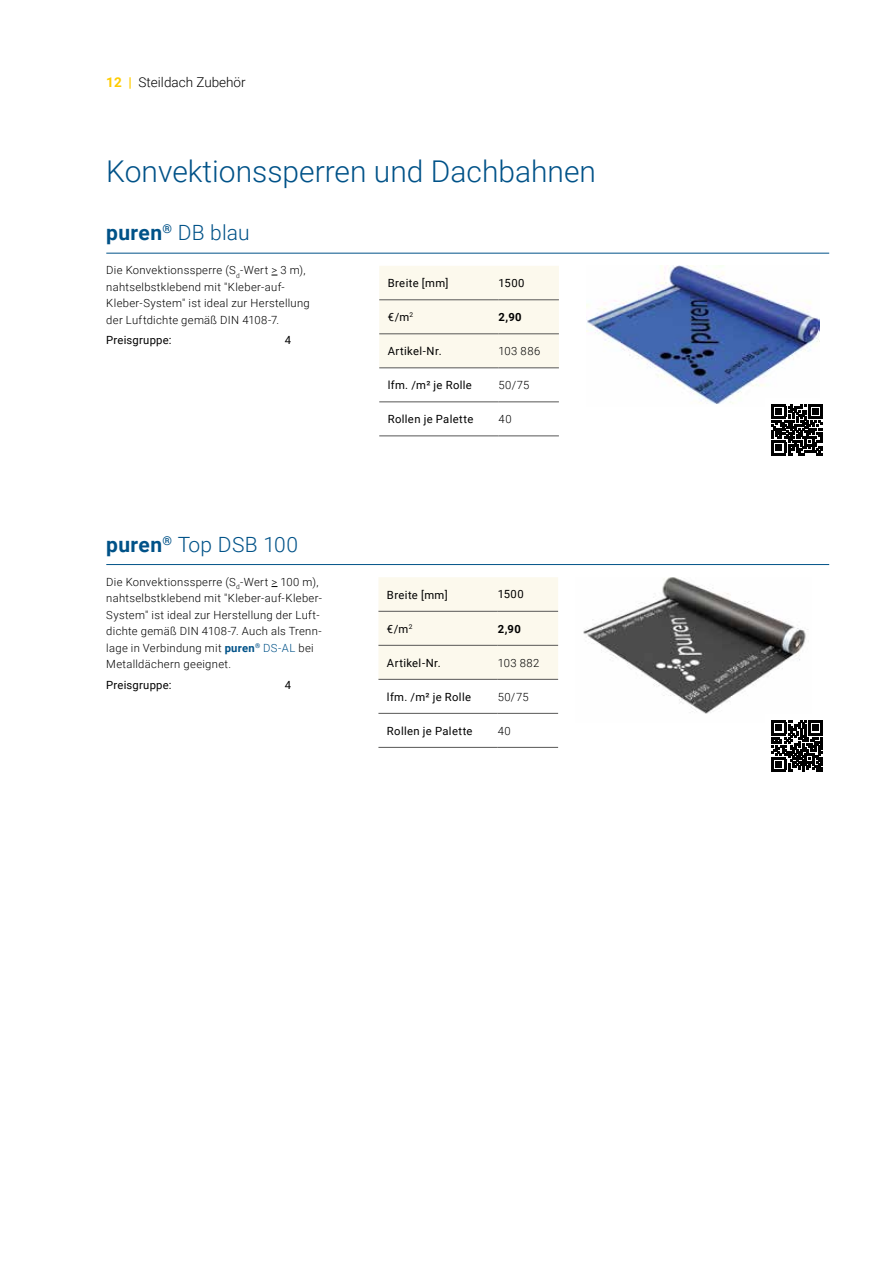
<style>
.page{position:relative;width:893px;height:1263px;background:#fff}
.page>*{position:absolute;margin:0;border:0;box-sizing:border-box;transform-origin:0 0}
.t1{font:300 30px "Roboto";color:#005288}
.t2{font:300 21px "Roboto";letter-spacing:.005em;color:#005288}
.t3{font:300 13.5px "Roboto";color:#000}
.t4{font:300 11.25px/16.5px "Roboto";letter-spacing:.03em;color:#000}
.t5{font:11.25px "Roboto";letter-spacing:.03em;color:#000}
.t6{font:700 11.25px "Roboto";color:#000}
.s1{font-weight:700;color:#fc0}
.s2{font-weight:700}
.s3{font-weight:700;color:#005288}
.s4{color:#005288}
</style>
<div class="page">
<hr style="left:106px;top:564px;width:723px;height:1px;background:#005288">
<hr style="left:106px;top:253px;width:723px;height:1px;background:#005288">
<img style="left:586px;top:266px;width:233px;height:138px">
<img style="left:583px;top:577px;width:225px;height:137px">
<div style="left:378px;top:577px;width:180px;height:102px;background:#fcf9ed"></div>
<hr style="left:378px;top:645px;width:120px;height:1px;background:#575756">
<hr style="left:498px;top:645px;width:60px;height:1px;background:#575756">
<hr style="left:378px;top:679px;width:120px;height:1px;background:#575756">
<hr style="left:498px;top:679px;width:60px;height:1px;background:#575756">
<hr style="left:378px;top:747px;width:120px;height:1px;background:#575756">
<hr style="left:498px;top:747px;width:60px;height:1px;background:#575756">
<hr style="left:378px;top:611px;width:120px;height:1px;background:#575756">
<hr style="left:498px;top:611px;width:60px;height:1px;background:#575756">
<hr style="left:378px;top:713px;width:120px;height:1px;background:#575756">
<hr style="left:498px;top:713px;width:60px;height:1px;background:#575756">
<div style="left:379px;top:266px;width:180px;height:102px;background:#fcf9ed"></div>
<hr style="left:379px;top:334px;width:119px;height:1px;background:#575756">
<hr style="left:498px;top:334px;width:61px;height:1px;background:#575756">
<hr style="left:379px;top:368px;width:119px;height:1px;background:#575756">
<hr style="left:498px;top:368px;width:61px;height:1px;background:#575756">
<hr style="left:379px;top:436px;width:119px;height:1px;background:#575756">
<hr style="left:498px;top:436px;width:61px;height:1px;background:#575756">
<hr style="left:379px;top:300px;width:119px;height:1px;background:#575756">
<hr style="left:498px;top:300px;width:61px;height:1px;background:#575756">
<hr style="left:379px;top:402px;width:119px;height:1px;background:#575756">
<hr style="left:498px;top:402px;width:61px;height:1px;background:#575756">
<div style="left:765px;top:398px;width:64px;height:63px;background:#fff"></div>
<svg style="left:772px;top:404px;width:51px;height:51px"></svg>
<svg style="left:772px;top:721px;width:51px;height:51px"></svg>
<p class="t3" style="left:106px;top:72px;width:141px"><span class="s1">12 |</span> Steildach Zubehör</p>
<h1 class="t1" style="left:106px;top:150px;width:491px">Konvektionssperren und Dachbahnen</h1>
<h2 class="t2" style="left:106px;top:218px;width:145px"><span class="s2">puren</span><sup>®</sup> DB blau</h2>
<p class="t4" style="left:106px;top:262px;width:205px">Die Konvektionssperre (S<sub>d</sub>-Wert &gt; 3 m), nahtselbstklebend mit "Kleber-auf-Kleber-System" ist ideal zur Herstellung der Luftdichte gemäß DIN 4108-7.</p>
<p class="t5" style="left:106px;top:333px;width:67px">Preisgruppe:</p>
<p class="t5" style="left:285px;top:333px;width:8px">4</p>
<h2 class="t2" style="left:106px;top:529px;width:193px"><span class="s2">puren</span><sup>®</sup> Top DSB 100</h2>
<p class="t4" style="left:106px;top:573px;width:217px">Die Konvektionssperre (S<sub>d</sub>-Wert &gt; 100 m), nahtselbstklebend mit "Kleber-auf-Kleber-System" ist ideal zur Herstellung der Luft&shy;dichte gemäß DIN 4108-7. Auch als Trenn&shy;lage in Verbindung mit <span class="s3">puren</span><sup>®</sup> <span class="s4">DS-AL</span> bei Metalldächern geeignet.</p>
<p class="t5" style="left:106px;top:677px;width:67px">Preisgruppe:</p>
<p class="t5" style="left:285px;top:677px;width:8px">4</p>
<p class="t5" style="left:388px;top:275px;width:62px">Breite [mm]</p>
<p class="t5" style="left:498px;top:275px;width:28px">1500</p>
<p class="t5" style="left:388px;top:309px;width:27px">€/m<sup>2</sup></p>
<p class="t6" style="left:498px;top:309px;width:25px">2,90</p>
<p class="t5" style="left:388px;top:343px;width:55px">Artikel-Nr.</p>
<p class="t4" style="left:498px;top:342px;width:43px">103 886</p>
<p class="t5" style="left:388px;top:377px;width:86px">lfm. /m² je Rolle</p>
<p class="t4" style="left:498px;top:376px;width:32px">50/75</p>
<p class="t5" style="left:388px;top:411px;width:87px">Rollen je Palette</p>
<p class="t4" style="left:498px;top:410px;width:15px">40</p>
<p class="t5" style="left:387px;top:587px;width:62px">Breite [mm]</p>
<p class="t5" style="left:498px;top:586px;width:28px">1500</p>
<p class="t5" style="left:387px;top:621px;width:27px">€/m<sup>2</sup></p>
<p class="t6" style="left:498px;top:621px;width:25px">2,90</p>
<p class="t5" style="left:387px;top:655px;width:55px">Artikel-Nr.</p>
<p class="t4" style="left:498px;top:654px;width:43px">103 882</p>
<p class="t5" style="left:387px;top:689px;width:86px">lfm. /m² je Rolle</p>
<p class="t4" style="left:498px;top:688px;width:32px">50/75</p>
<p class="t5" style="left:387px;top:723px;width:87px">Rollen je Palette</p>
<p class="t4" style="left:498px;top:722px;width:15px">40</p>
</div>
